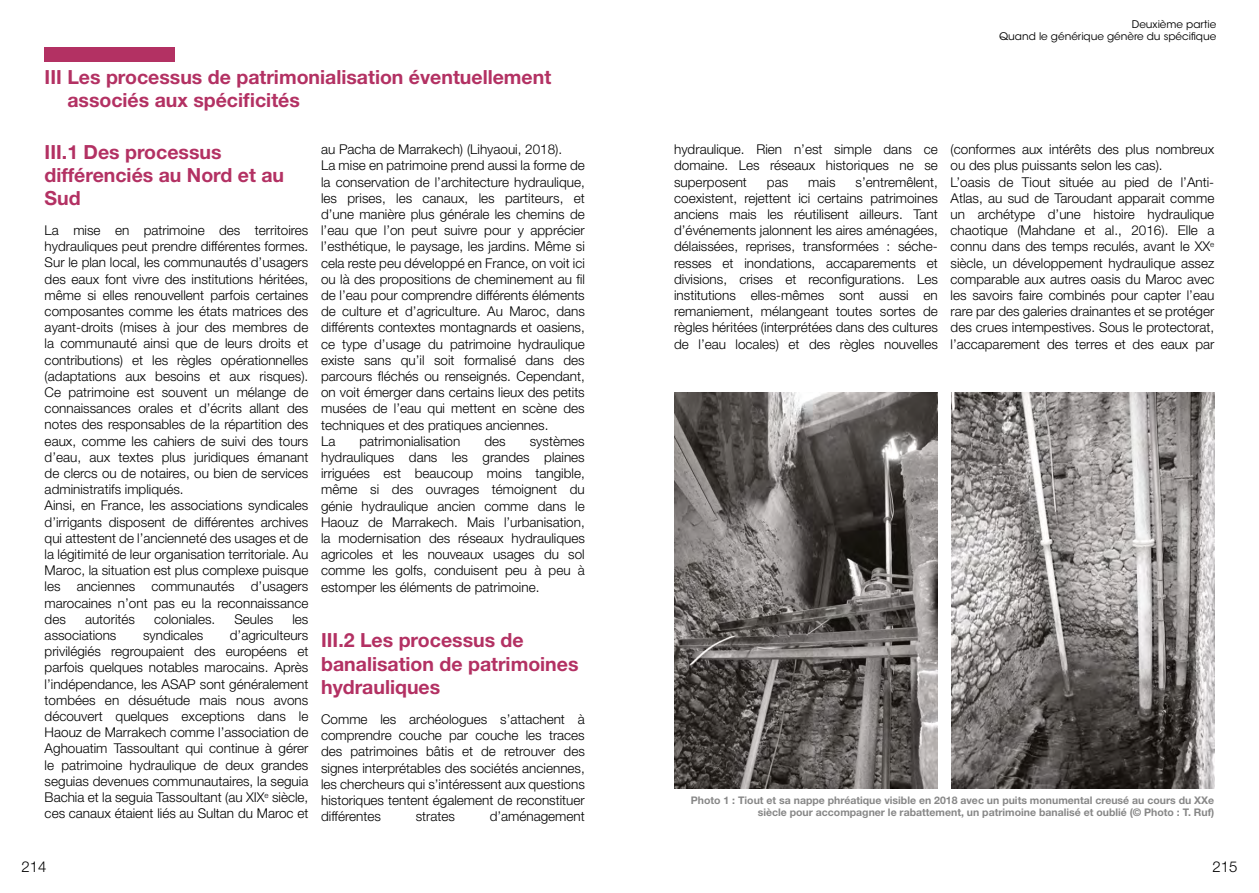
<style>
.page{position:relative;width:1259px;height:893px;background:#fff}
.page>*{position:absolute;margin:0;border:0;box-sizing:border-box;transform-origin:0 0}
.t1{font:700 19.5px/23.4px "Helvetica Neue LT Std";color:#b33163}
.t2{font:300 15px "Helvetica Neue LT Std";color:#000}
.t3{font:300 13.5px/16.2px "Helvetica Neue LT Std";color:#000;text-align:justify}
.t4{font:700 10.5px/12.6px "Helvetica Neue LT Std";color:#878787;text-align:right}
.t5{font:10.5px/12.6px "ITC Avant Garde Std";color:#000;text-align:right}
</style>
<div class="page">
<div style="left:45px;top:47px;width:130px;height:14px;background:#b33163"></div>
<img style="left:675px;top:392px;width:263px;height:396px">
<img style="left:951px;top:392px;width:263px;height:396px">
<h1 class="t1" style="left:67px;top:65px;width:485px;text-indent:-23px">III Les processus de patrimonialisation éventuellement associés aux spécificités</h1>
<h1 class="t1" style="left:45px;top:139px;width:241px">III.1 Des processus différenciés au Nord et au<br>Sud</h1>
<p class="t3" style="left:45px;top:222px;width:265px;text-align:left">La mise en patrimoine des territoires hydrauliques peut prendre différentes formes.<br>Sur le plan local, les communautés d’usagers des eaux font vivre des institutions héritées, même si elles renouvellent parfois certaines composantes comme les états matrices des ayant-droits (mises à jour des membres de la communauté ainsi que de leurs droits et contributions) et les règles opérationnelles (adaptations aux besoins et aux risques).<br>Ce patrimoine est souvent un mélange de connaissances orales et d’écrits allant des notes des responsables de la répartition des eaux, comme les cahiers de suivi des tours d’eau, aux textes plus juridiques émanant de clercs ou de notaires, ou bien de services administratifs impliqués.<br>Ainsi, en France, les associations syndicales d’irrigants disposent de différentes archives qui attestent de l’ancienneté des usages et de la légitimité de leur organisation territoriale. Au Maroc, la situation est plus complexe puisque les anciennes communautés d’usagers marocaines n’ont pas eu la reconnaissance des</p>
<p class="t3" style="left:321px;top:141px;width:265px;text-align:left">au Pacha de Marrakech) (Lihyaoui, 2018).<br>La mise en patrimoine prend aussi la forme de la conservation de l’architecture hydraulique, les prises, les canaux, les partiteurs, et d’une manière plus générale les chemins de l’eau que l’on peut suivre pour y apprécier l’esthétique, le paysage, les jardins. Même si cela reste peu développé en France, on voit ici ou là des propositions de cheminement au fil de l’eau pour comprendre différents éléments de culture et d’agriculture. Au Maroc, dans différents contextes montagnards et oasiens, ce type d’usage du patrimoine hydraulique existe sans qu’il soit formalisé dans des parcours fléchés ou renseignés. Cependant, on voit émerger dans certains lieux des petits musées de l’eau qui mettent en scène des techniques et des pratiques anciennes.<br>La</p>
<p class="t3" style="left:321px;top:433px;width:265px;text-indent:209px">systèmes hydrauliques dans les grandes plaines irriguées est beaucoup moins tangible, même si des ouvrages témoignent du génie hydraulique ancien comme dans le Haouz de Marrakech. Mais l’urbanisation, la modernisation des réseaux hydrauliques agricoles et les nouveaux usages du sol comme les golfs, conduisent peu à peu à estomper les éléments de patrimoine.</p>
<h1 class="t1" style="left:321px;top:628px;width:259px">III.2 Les processus de banalisation de patrimoines hydrauliques</h1>
<p class="t3" style="left:321px;top:711px;width:265px">Comme les archéologues s’attachent à comprendre couche par couche les traces des patrimoines bâtis et de retrouver des signes interprétables des sociétés anciennes, les chercheurs qui s’intéressent aux questions historiques tentent également de reconstituer différentes</p>
<p class="t3" style="left:359px;top:433px;width:102px">patrimonialisation</p>
<p class="t3" style="left:484px;top:433px;width:23px">des</p>
<p class="t3" style="left:85px;top:611px;width:52px">autorités</p>
<p class="t3" style="left:154px;top:611px;width:63px">coloniales.</p>
<p class="t3" style="left:234px;top:611px;width:40px">Seules</p>
<p class="t3" style="left:292px;top:611px;width:17px">les</p>
<p class="t3" style="left:45px;top:627px;width:73px">associations</p>
<p class="t3" style="left:143px;top:627px;width:62px">syndicales</p>
<p class="t3" style="left:45px;top:627px;width:265px;text-indent:185px">d’agriculteurs privilégiés regroupaient des européens et parfois quelques notables marocains. Après l’indépendance, les ASAP sont généralement tombées en désuétude mais nous avons découvert quelques exceptions dans le Haouz de Marrakech comme l’association de Aghouatim Tassoultant qui continue à gérer le patrimoine hydraulique de deux grandes seguias devenues communautaires, la seguia Bachia et la seguia Tassoultant (au XIX<sup>e</sup> siècle, ces canaux étaient liés au Sultan du Maroc et</p>
<p class="t3" style="left:416px;top:808px;width:41px">strates</p>
<p class="t3" style="left:490px;top:808px;width:97px">d’aménagement</p>
<p class="t5" style="left:999px;top:18px;width:219px">Deuxième partie<br>Quand le générique génère du spécifique</p>
<p class="t3" style="left:674px;top:141px;width:265px">hydraulique. Rien n’est simple dans ce domaine. Les réseaux historiques ne se superposent</p>
<p class="t3" style="left:674px;top:173px;width:265px;text-indent:181px">s’entremêlent, coexistent, rejettent ici certains patrimoines anciens mais les réutilisent ailleurs. Tant d’événements jalonnent les aires aménagées, délaissées, reprises, transformées : séche&shy;resses et inondations, accaparements et divisions, crises et reconfigurations. Les institutions elles-mêmes sont aussi en remaniement, mélangeant toutes sortes de règles héritées (interprétées dans des cultures de l’eau locales) et des règles nouvelles</p>
<p class="t3" style="left:767px;top:173px;width:23px">pas</p>
<p class="t3" style="left:808px;top:173px;width:29px">mais</p>
<p class="t3" style="left:950px;top:141px;width:265px;text-align:left">(conformes aux intérêts des plus nombreux ou des plus puissants selon les cas).<br>L’oasis de Tiout située au pied de l’Anti-Atlas, au sud de Taroudant apparait comme un archétype d’une histoire hydraulique chaotique (Mahdane et al., 2016). Elle a connu dans des temps reculés, avant le XX<sup>e </sup>siècle, un développement hydraulique assez comparable aux autres oasis du Maroc avec les savoirs faire combinés pour capter l’eau rare par des galeries drainantes et se protéger des crues intempestives. Sous le protectorat, l’accaparement des terres et des eaux par</p>
<p class="t4" style="left:691px;top:794px;width:525px">Photo 1 : Tiout et sa nappe phréatique visible en 2018 avec un puits monumental creusé au cours du XXe siècle pour accompagner le rabattement, un patrimoine banalisé et oublié (© Photo : T. Ruf)</p>
<p class="t2" style="left:22px;top:857px;width:27px">214</p>
<p class="t2" style="left:1212px;top:857px;width:27px">215</p>
</div>
